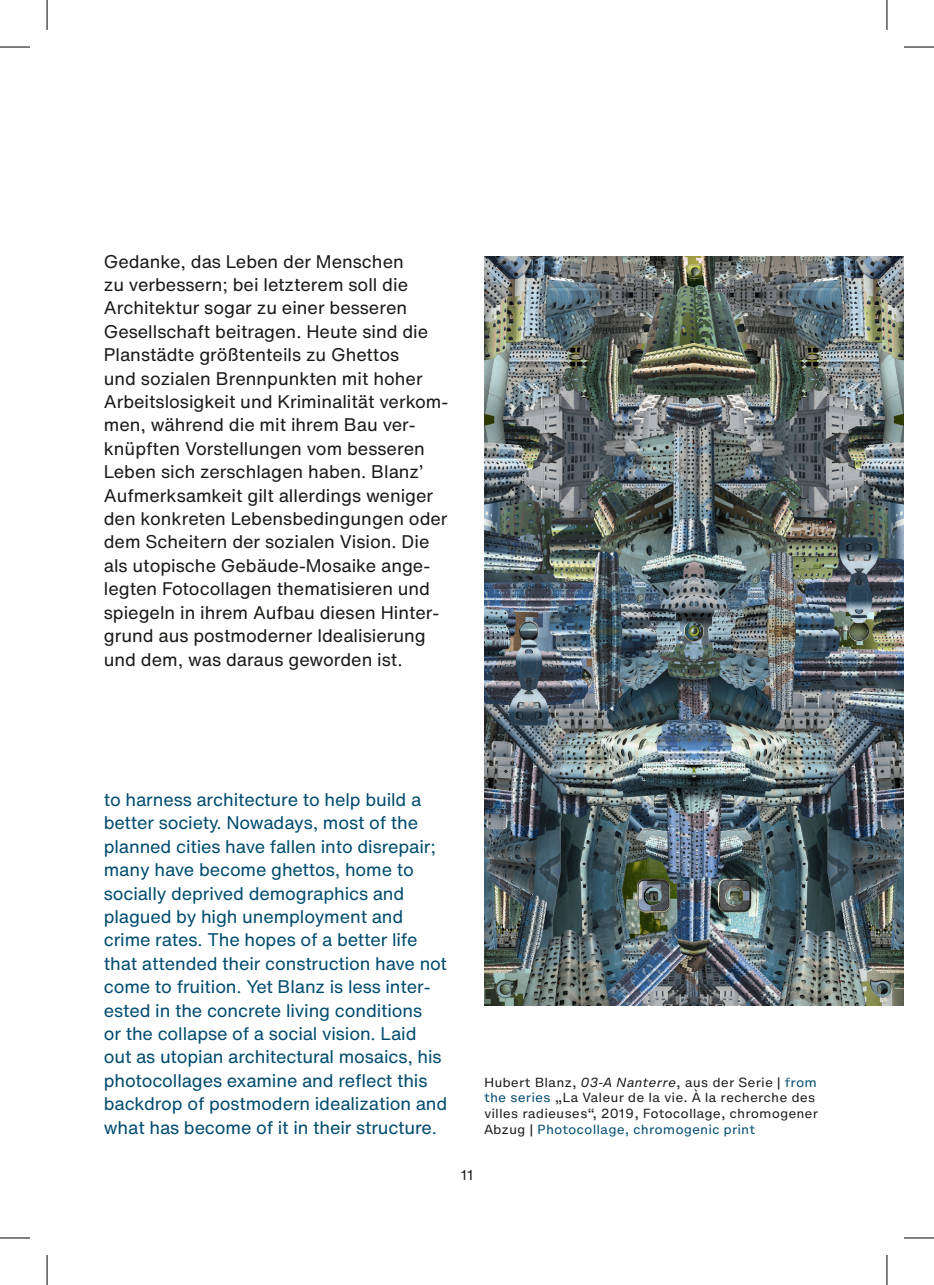
<style>
.page{position:relative;width:934px;height:1285px;background:#fff}
.page>*{position:absolute;margin:0;border:0;box-sizing:border-box;transform-origin:0 0}
.Text_deutsch{font:18px/23.4px "Helvetica Now Text";color:#1b1917}
.Text_englisch{font:18px/23.4px "Helvetica Now Text";letter-spacing:-.005em;color:#004c6e}
.t1{font:14px "Helvetica Now Text";color:#1b1917}
.Bildlegende_Bildseit{font:12px/15.6px "Helvetica Now Micro";color:#1b1917}
.s1{font-style:italic}
.s2{color:#004c6e}
</style>
<div class="page">
<img style="left:484px;top:257px;width:419px;height:749px">
<hr style="left:0;top:47px;width:30px;height:1px;background:#000">
<hr style="left:903px;top:47px;width:30px;height:1px;background:#000">
<hr style="left:0;top:1237px;width:30px;height:1px;background:#000">
<hr style="left:903px;top:1237px;width:30px;height:1px;background:#000">
<hr style="left:47px;top:0;width:1px;height:30px;background:#000">
<hr style="left:47px;top:1255px;width:1px;height:30px;background:#000">
<hr style="left:886px;top:0;width:1px;height:30px;background:#000">
<hr style="left:886px;top:1255px;width:1px;height:30px;background:#000">
<p class="Text_deutsch" style="left:104px;top:249px;width:346px">Gedanke, das Leben der Menschen<br>zu verbessern; bei letzterem soll die Architektur sogar zu einer besseren Gesellschaft beitragen. Heute sind die Planstädte größtenteils zu Ghettos<br>und sozialen Brennpunkten mit hoher Arbeitslosigkeit und Kriminalität verkom&shy;men, während die mit ihrem Bau ver&shy;knüpften Vorstellungen vom besseren Leben sich zerschlagen haben. Blanz’ Aufmerksamkeit gilt allerdings weniger den konkreten Lebensbedingungen oder dem Scheitern der sozialen Vision. Die als utopische Gebäude-Mosaike ange&shy;legten Fotocollagen thematisieren und spiegeln in ihrem Aufbau diesen Hinter&shy;grund aus postmoderner Idealisierung und dem, was daraus geworden ist.</p>
<p class="Text_englisch" style="left:104px;top:787px;width:345px">to harness architecture to help build a better society. Nowadays, most of the planned cities have fallen into disrepair; many have become ghettos, home to socially deprived demographics and plagued by high unemployment and crime rates. The hopes of a better life that attended their construction have not come to fruition. Yet Blanz is less inter&shy;ested in the concrete living conditions<br>or the collapse of a social vision. Laid out as utopian architectural mosaics, his photocollages examine and reflect this backdrop of postmodern idealization and what has become of it in their structure.</p>
<p class="Bildlegende_Bildseit" style="left:484px;top:1074px;width:335px">Hubert Blanz, <span class="s1">03-A Nanterre</span>, aus der Serie | <span class="s2">from the series</span> „La Valeur de la vie. À la recherche des villes radieuses“, 2019, Fotocollage, chromogener Abzug | <span class="s2">Photocollage, chromogenic print</span></p>
<p class="t1" style="left:460px;top:1165px;width:14px">11</p>
</div>
